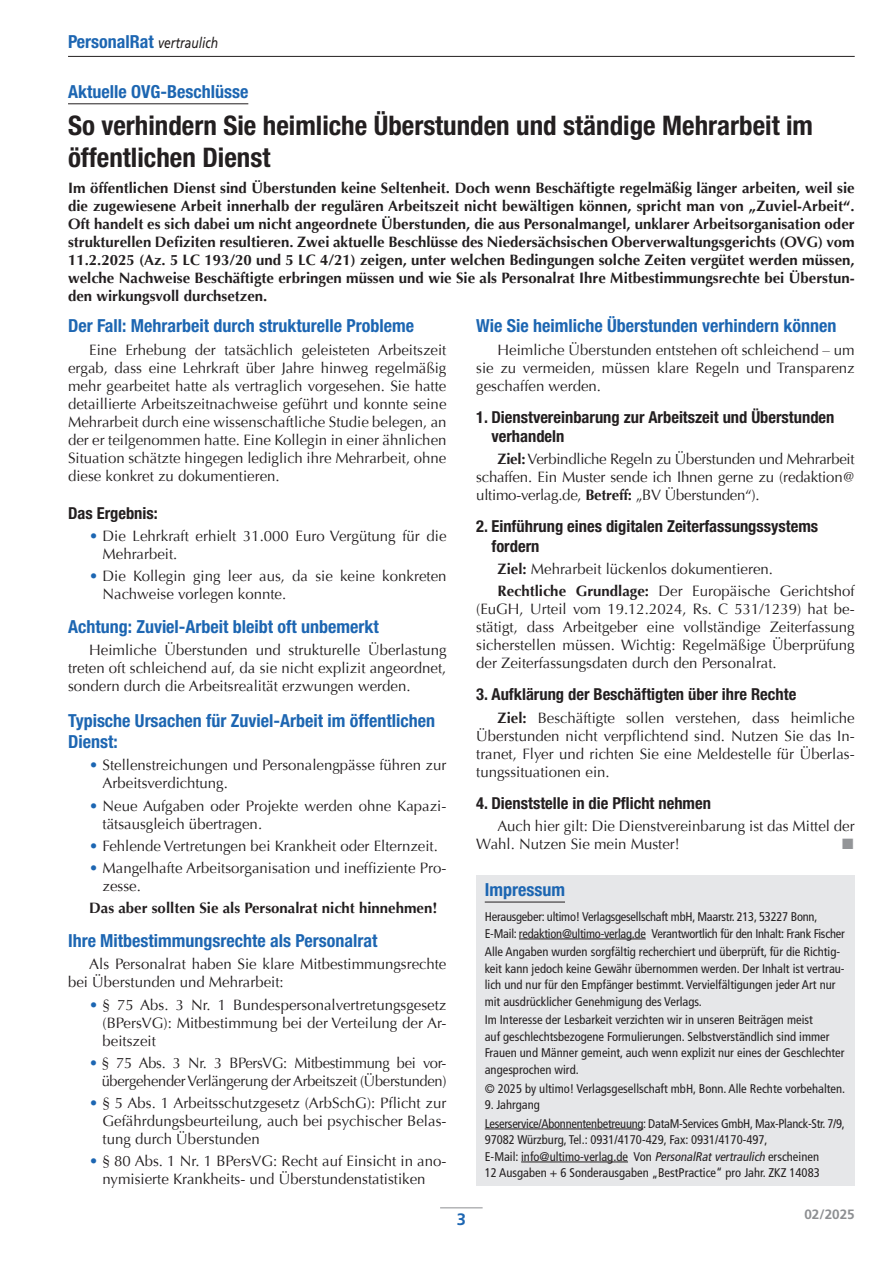
<style>
.page{position:relative;width:893px;height:1263px;background:#fff}
.page>*{position:absolute;margin:0;border:0;box-sizing:border-box;transform-origin:0 0}
._1-head1{font:700 condensed 27px/32.4px "Helvetica Neue LT Std";color:#231f20}
._2-head2{font:700 condensed 18px/21px "Helvetica Neue LT Std";color:#1d66b2}
.dachzeile{font:700 condensed 18px "Helvetica Neue LT Std";color:#1d66b2}
._2-head2-2{font:700 condensed 16.5px/19.4px "Helvetica Neue LT Std";color:#231f20}
.t1{font:700 16.5px "Frutiger LT Std";color:#1d66b2}
._3-fliesstext{font:15px/18px "Optima";color:#231f20;text-align:justify}
._5-intro{font:700 15px/18px "Optima";color:#231f20;text-align:justify}
._3-fliesstext-2{font:15px/18px "Optima";letter-spacing:-.02em;color:#231f20;text-align:right}
._3-fliesstext-3{font:700 15px "Optima";color:#231f20}
._3-fliesstext-4{font:15px "Zapf Dingbats ITC";color:#939598}
.t2{font:700 13.5px "Frutiger LT Std";color:#8d8f92}
.inhalt2{font:condensed 12.6px/16.5px "Frutiger LT Std";color:#231f20}
.inhalt2-2{font:condensed 12.6px/16.5px "Frutiger LT Std";letter-spacing:-.02em;color:#231f20}
.s1{font-family:"Frutiger LT Std";font-weight:400;font-style:italic;font-stretch:normal;font-size:15px;color:#231f20}
.s2{color:#1d66b2}
.s3{font-weight:700}
.s4{font-style:italic}
</style>
<div class="page">
<hr style="left:68px;top:56px;width:787px;height:1px;background:#231f20">
<hr style="left:440px;top:1207px;width:43px;height:1px;background:#8d8f92">
<hr style="left:68px;top:103px;width:180px;height:1px;background:#231f20">
<div style="left:476px;top:875px;width:379px;height:311px;background:#e6e7e9"></div>
<hr style="left:485px;top:902px;width:80px;height:1px;background:#231f20">
<hr style="left:519px;top:938px;width:127px;height:1px;background:#231f20">
<hr style="left:485px;top:1128px;width:158px;height:1px;background:#231f20">
<hr style="left:521px;top:1161px;width:107px;height:1px;background:#231f20">
<p class="_2-head2" style="left:68px;top:30px;width:152px">PersonalRat <span class="s1">vertraulich</span></p>
<p class="dachzeile" style="left:68px;top:81px;width:182px">Aktuelle OVG-Beschlüsse</p>
<p class="_1-head1" style="left:68px;top:108px;width:746px">So verhindern Sie heimliche Überstunden und ständige Mehrarbeit im öffentlichen Dienst</p>
<p class="_5-intro" style="left:68px;top:180px;width:788px">Im öffentlichen Dienst sind Überstunden keine Seltenheit. Doch wenn Beschäftigte regelmäßig länger arbeiten, weil sie die zugewiesene Arbeit innerhalb der regulären Arbeitszeit nicht bewältigen können, spricht man von „Zuviel-Arbeit“.<br>Oft handelt es sich dabei um nicht angeordnete Überstunden, die aus Personalmangel, unklarer Arbeitsorganisation oder strukturellen Defiziten resultieren. Zwei aktuelle Beschlüsse des Niedersächsischen Oberverwaltungsgerichts (OVG) vom 11.2.2025 (Az. 5 LC 193/20 und 5 LC 4/21) zeigen, unter welchen Bedingungen solche Zeiten vergütet werden müssen, welche Nachweise Beschäftigte erbringen müssen und wie Sie als Personalrat Ihre Mitbestimmungsrechte bei Überstun&shy;den wirkungsvoll durchsetzen.</p>
<p class="_2-head2" style="left:68px;top:315px;width:348px">Der Fall: Mehrarbeit durch strukturelle Probleme</p>
<p class="_3-fliesstext" style="left:68px;top:341px;width:380px;text-indent:21px">Eine Erhebung der tatsächlich geleisteten Arbeitszeit ergab, dass eine Lehrkraft über Jahre hinweg regelmäßig mehr gearbeitet hatte als vertraglich vorgesehen. Sie hatte detaillierte Arbeitszeitnachweise geführt und konnte seine Mehrarbeit durch eine wissenschaftliche Studie belegen, an der er teilgenommen hatte. Eine Kollegin in einer ähnlichen Situation schätzte hingegen lediglich ihre Mehrarbeit, ohne diese konkret zu dokumentieren.</p>
<p class="_2-head2-2" style="left:68px;top:503px;width:91px">Das Ergebnis:</p>
<p class="_3-fliesstext" style="left:103px;top:527px;width:345px;text-indent:-13px"><span class="s2">•</span> Die Lehrkraft erhielt 31.000 Euro Vergütung für die<br>Mehrarbeit.</p>
<p class="_3-fliesstext" style="left:103px;top:567px;width:345px;text-indent:-13px"><span class="s2">•</span> Die Kollegin ging leer aus, da sie keine konkreten<br>Nachweise vorlegen konnte.</p>
<p class="_2-head2" style="left:68px;top:616px;width:312px">Achtung: Zuviel-Arbeit bleibt oft unbemerkt</p>
<p class="_3-fliesstext" style="left:68px;top:641px;width:380px;text-indent:21px">Heimliche Überstunden und strukturelle Überlastung treten oft schleichend auf, da sie nicht explizit angeordnet, sondern durch die Arbeitsrealität erzwungen werden.</p>
<p class="_2-head2" style="left:68px;top:710px;width:369px">Typische Ursachen für Zuviel-Arbeit im öffentlichen<br>Dienst:</p>
<p class="_3-fliesstext" style="left:103px;top:756px;width:345px;text-indent:-13px"><span class="s2">•</span> Stellenstreichungen und Personalengpässe führen zur<br>Arbeitsverdichtung.</p>
<p class="_3-fliesstext" style="left:103px;top:797px;width:345px;text-indent:-13px"><span class="s2">•</span> Neue Aufgaben oder Projekte werden ohne Kapazi&shy;tätsausgleich übertragen.</p>
<p class="_3-fliesstext" style="left:89px;top:837px;width:350px"><span class="s2">•</span> Fehlende Vertretungen bei Krankheit oder Elternzeit.</p>
<p class="_3-fliesstext" style="left:103px;top:859px;width:345px;text-indent:-13px"><span class="s2">•</span> Mangelhafte Arbeitsorganisation und ineffiziente Pro&shy;zesse.</p>
<p class="_3-fliesstext-3" style="left:89px;top:899px;width:350px">Das aber sollten Sie als Personalrat nicht hinnehmen!</p>
<p class="_2-head2" style="left:68px;top:930px;width:311px">Ihre Mitbestimmungsrechte als Personalrat</p>
<p class="_3-fliesstext" style="left:68px;top:955px;width:380px;text-indent:21px">Als Personalrat haben Sie klare Mitbestimmungsrechte bei Überstunden und Mehrarbeit:</p>
<p class="_3-fliesstext" style="left:103px;top:996px;width:345px;text-indent:-13px"><span class="s2">•</span> § 75 Abs. 3 Nr. 1 Bundespersonalvertretungsgesetz (BPersVG): Mitbestimmung bei der Verteilung der Ar&shy;beitszeit</p>
<p class="_3-fliesstext-2" style="left:89px;top:1054px;width:359px"><span class="s2">•</span> § 75 Abs. 3 Nr. 3 BPersVG: Mitbestimmung bei vor&shy;übergehender Verlängerung der Arbeitszeit (Überstunden)</p>
<p class="_3-fliesstext" style="left:103px;top:1094px;width:345px;text-indent:-13px"><span class="s2">•</span> § 5 Abs. 1 Arbeitsschutzgesetz (ArbSchG): Pflicht zur Gefährdungsbeurteilung, auch bei psychischer Belas&shy;tung durch Überstunden</p>
<p class="_3-fliesstext" style="left:89px;top:1152px;width:359px;text-align:center"><span class="s2">•</span> § 80 Abs. 1 Nr. 1 BPersVG: Recht auf Einsicht in ano&shy;nymisierte Krankheits- und Überstundenstatistiken</p>
<p class="t1" style="left:457px;top:1210px;width:11px">3</p>
<p class="_2-head2" style="left:476px;top:315px;width:362px">Wie Sie heimliche Überstunden verhindern können</p>
<p class="_3-fliesstext" style="left:476px;top:341px;width:380px;text-indent:21px">Heimliche Überstunden entstehen oft schleichend – um sie zu vermeiden, müssen klare Regeln und Transparenz geschaffen werden.</p>
<p class="_2-head2-2" style="left:491px;top:407px;width:344px;text-indent:-15px">1. Dienstvereinbarung zur Arbeitszeit und Überstunden verhandeln</p>
<p class="_3-fliesstext" style="left:476px;top:450px;width:380px;text-indent:21px"><span class="s3">Ziel:</span> Verbindliche Regeln zu Überstunden und Mehrarbeit schaffen. Ein Muster sende ich Ihnen gerne zu (redaktion@ ultimo-verlag.de, <span class="s3">Betreff:</span> „BV Überstunden“).</p>
<p class="_2-head2-2" style="left:491px;top:517px;width:328px;text-indent:-15px">2. Einführung eines digitalen Zeiterfassungssystems fordern</p>
<p class="_3-fliesstext" style="left:497px;top:560px;width:277px"><span class="s3">Ziel:</span> Mehrarbeit lückenlos dokumentieren.</p>
<p class="_3-fliesstext" style="left:476px;top:582px;width:380px;text-indent:21px"><span class="s3">Rechtliche Grundlage:</span> Der Europäische Gerichtshof (EuGH, Urteil vom 19.12.2024, Rs. C 531/1239) hat be&shy;stätigt, dass Arbeitgeber eine vollständige Zeiterfassung sicherstellen müssen. Wichtig: Regelmäßige Überprüfung der Zeiterfassungsdaten durch den Personalrat.</p>
<p class="_2-head2-2" style="left:476px;top:685px;width:322px">3. Aufklärung der Beschäftigten über ihre Rechte</p>
<p class="_3-fliesstext" style="left:476px;top:709px;width:380px;text-indent:21px"><span class="s3">Ziel:</span> Beschäftigte sollen verstehen, dass heimliche Überstunden nicht verpflichtend sind. Nutzen Sie das In&shy;tranet, Flyer und richten Sie eine Meldestelle für Überlas&shy;tungssituationen ein.</p>
<p class="_2-head2-2" style="left:476px;top:793px;width:236px">4. Dienststelle in die Pflicht nehmen</p>
<p class="_3-fliesstext" style="left:476px;top:817px;width:380px;text-indent:21px">Auch hier gilt: Die Dienstvereinbarung ist das Mittel der<br>Wahl. Nutzen Sie mein Muster!</p>
<p class="_3-fliesstext-4" style="left:842px;top:837px;width:13px">■</p>
<p class="dachzeile" style="left:485px;top:879px;width:82px">Impressum</p>
<p class="inhalt2-2" style="left:485px;top:909px;width:361px">Herausgeber: ultimo! Verlagsgesellschaft mbH, Maarstr. 213, 53227 Bonn,<br>E-Mail: redaktion@ultimo-verlag.de Verantwortlich für den Inhalt: Frank Fischer</p>
<p class="inhalt2" style="left:485px;top:944px;width:361px">Alle Angaben wurden sorgfältig recherchiert und überprüft, für die Richtig&shy;keit kann jedoch keine Gewähr übernommen werden. Der Inhalt ist vertrau&shy;lich und nur für den Empfänger bestimmt. Vervielfältigungen jeder Art nur mit ausdrücklicher Genehmigung des Verlags.</p>
<p class="inhalt2" style="left:485px;top:1012px;width:361px">Im Interesse der Lesbarkeit verzichten wir in unseren Beiträgen meist<br>auf geschlechtsbezogene Formulierungen. Selbstverständlich sind immer Frauen und Männer gemeint, auch wenn explizit nur eines der Geschlechter angesprochen wird.</p>
<p class="inhalt2" style="left:485px;top:1080px;width:362px">© 2025 by ultimo! Verlagsgesellschaft mbH, Bonn. Alle Rechte vorbehalten.</p>
<p class="inhalt2" style="left:485px;top:1096px;width:57px">9. Jahrgang</p>
<p class="inhalt2" style="left:485px;top:1115px;width:362px">Leserservice/Abonnentenbetreuung: DataM-Services GmbH, Max-Planck-Str. 7/9, 97082 Würzburg, Tel.: 0931/4170-429, Fax: 0931/4170-497,<br>E-Mail: info@ultimo-verlag.de Von <span class="s4">PersonalRatvertraulich</span> erscheinen<br>12 Ausgaben + 6 Sonderausgaben „BestPractice“ pro Jahr. ZKZ 14083</p>
<p class="t2" style="left:804px;top:1207px;width:52px">02/2025</p>
</div>
